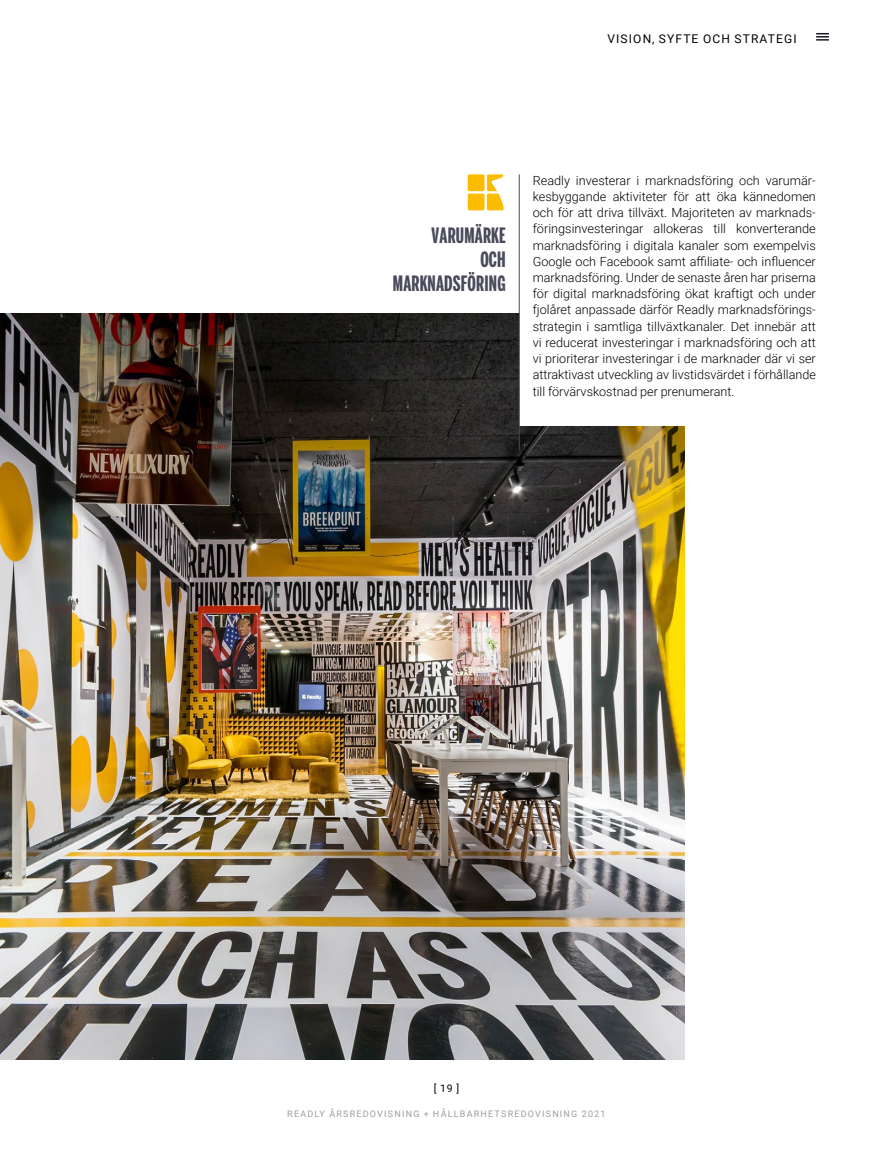
<style>
.page{position:relative;width:893px;height:1149px;background:#fff}
.page>*{position:absolute;margin:0;border:0;box-sizing:border-box;transform-origin:0 0}
.t1{font:700 ultra-condensed 21px/24px "Benton Sans";letter-spacing:.01em;color:#494a5b;text-align:right}
.t2{font:300 12.6px/16.2px "Roboto";color:#000;text-align:justify}
.t3{font:12px "Roboto";letter-spacing:.095em;color:#000}
.t4{font:10.5px "Roboto";color:#000}
.t5{font:9px "Roboto";letter-spacing:.135em;color:#9d9d9c}
</style>
<div class="page">
<svg style="left:817px;top:33px;width:11px;height:8px"></svg>
<img style="left:0;top:313px;width:685px;height:746px">
<div style="left:526px;top:168px;width:297px;height:251px;background:#fff"></div>
<hr style="left:519px;top:174px;width:1px;height:276px;background:#494a5b">
<div style="left:468px;top:174px;width:17px;height:17px;background:#fbbc00;border-radius:2px"></div>
<div style="left:468px;top:193px;width:17px;height:17px;background:#fbbc00;border-radius:2px"></div>
<svg style="left:487px;top:174px;width:17px;height:36px"></svg>
<p class="t3" style="left:607px;top:30px;width:191px">VISION, SYFTE OCH STRATEGI</p>
<h1 class="t1" style="left:393px;top:223px;width:114px">VARUMÄRKE<br>OCH<br>MARKNADSFÖRING</h1>
<p class="t2" style="left:533px;top:172px;width:285px">Readly investerar i marknadsföring och varumär&shy;kesbyggande aktiviteter för att öka kännedomen och för att driva tillväxt. Majoriteten av marknads&shy;föringsinvesteringar allokeras till konverterande marknadsföring i digitala kanaler som exempelvis Google och Facebook samt affiliate- och influencer marknadsföring. Under de senaste åren har priserna för digital marknadsföring ökat kraftigt och under fjolåret anpassade därför Readly marknadsförings&shy;strategin i samtliga tillväxtkanaler. Det innebär att vi reducerat investeringar i marknadsföring och att vi prioriterar investeringar i de marknader där vi ser attraktivast utveckling av livstidsvärdet i förhållande till förvärvskostnad per prenumerant.</p>
<p class="t4" style="left:434px;top:1080px;width:27px">[ 19 ]</p>
<p class="t5" style="left:287px;top:1106px;width:320px">READLY ÅRSREDOVISNING + HÅLLBARHETSREDOVISNING 2021</p>
</div>
